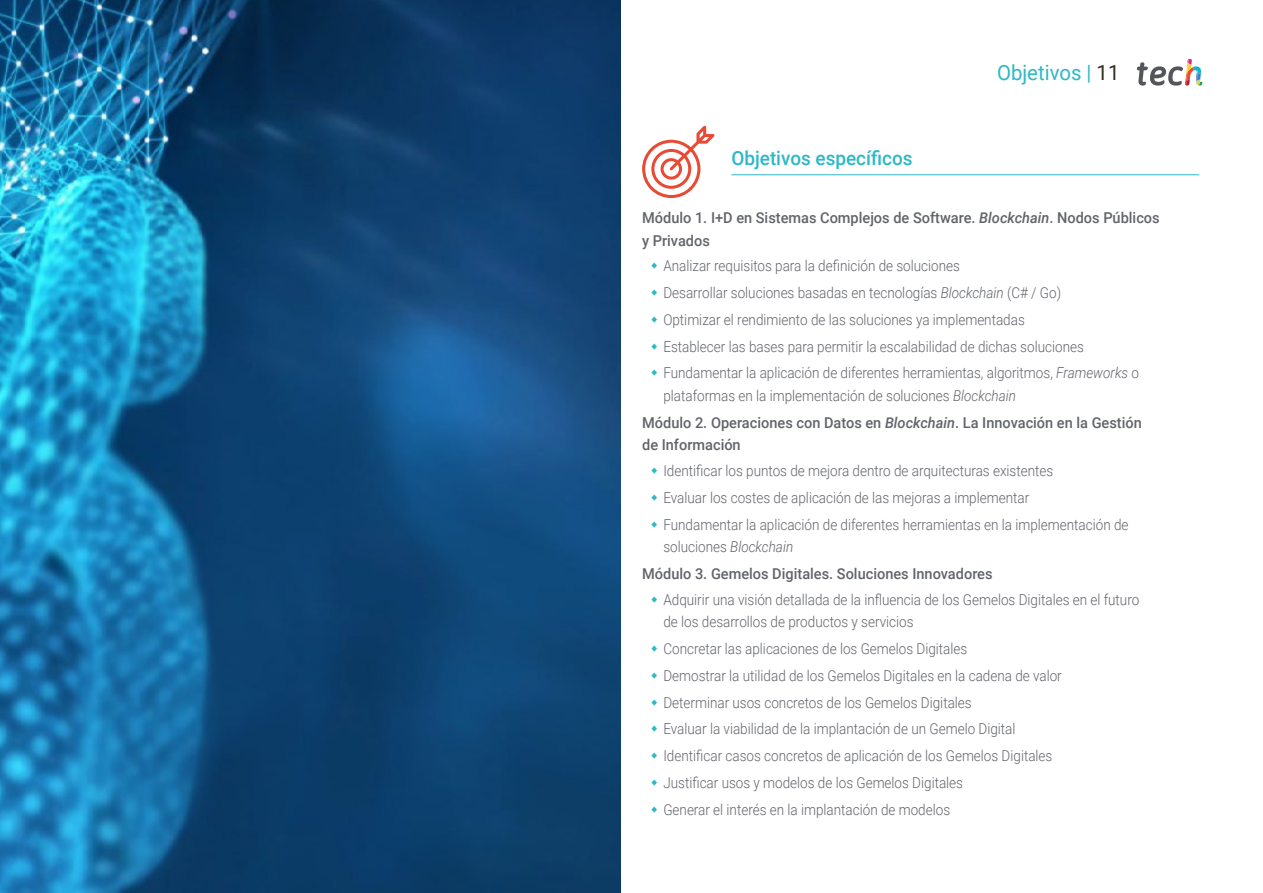
<style>
.page{position:relative;width:1263px;height:893px;background:#fff}
.page>*{position:absolute;margin:0;border:0;box-sizing:border-box;transform-origin:0 0}
.t1{font:21px "Roboto";color:#2db8c5}
.t2{font:500 19.5px "Roboto";color:#2db8c5}
.t3{font:300 15px/26.7px "Roboto";color:#61646a;scale:.9 1}
.t4{font:500 15px/22.5px "Roboto";color:#61646a}
.s1{color:#312e20}
.s2{font-style:italic}
.s3{font-weight:300}
.s4{font-weight:300;font-style:italic}
</style>
<div class="page">
<svg style="left:1137px;top:59px;width:65px;height:27px"></svg>
<hr style="left:731px;top:174px;width:468px;height:1px;background:#2db8c5">
<svg style="left:642px;top:126px;width:72px;height:72px"></svg>
<img style="left:0;top:0;width:621px;height:893px">
<h2 class="t2" style="left:731px;top:144px;width:183px">Objetivos específicos</h2>
<h1 class="t1" style="left:997px;top:57px;width:124px">Objetivos | <span class="s1">11</span></h1>
<p class="t4" style="left:642px;top:206px;width:519px">Módulo 1. I+D en Sistemas Complejos de Software. <span class="s2">Blockchain</span>. Nodos Públicos y Privados</p>
<p class="t3" style="left:663px;top:252px;width:530px">Analizar requisitos para la definición de soluciones<br>Desarrollar soluciones basadas en tecnologías <span class="s2">Blockchain</span> (C# / Go)<br>Optimizar el rendimiento de las soluciones ya implementadas<br>Establecer las bases para permitir la escalabilidad de dichas soluciones Fundamentar la aplicación de diferentes herramientas, algoritmos, <span class="s2">Frameworks</span> o</p>
<p class="t4" style="left:642px;top:382px;width:501px;line-height:26.8px;text-indent:21px"><span class="s3">plataformas en la implementación de soluciones</span> <span class="s4">Blockchain<br></span>Módulo 2. Operaciones con Datos en <span class="s2">Blockchain</span>. La Innovación en la Gestión</p>
<p class="t4" style="left:642px;top:433px;width:100px">de Información</p>
<p class="t3" style="left:663px;top:457px;width:518px">Identificar los puntos de mejora dentro de arquitecturas existentes<br>Evaluar los costes de aplicación de las mejoras a implementar<br>Fundamentar la aplicación de diferentes herramientas en la implementación de</p>
<p class="t4" style="left:642px;top:533px;width:352px;line-height:26.7px;text-indent:21px"><span class="s3">soluciones</span> <span class="s4">Blockchain<br></span>Módulo 3. Gemelos Digitales. Soluciones Innovadores</p>
<p class="t3" style="left:663px;top:588px;width:530px;line-height:22.5px">Adquirir una visión detallada de la influencia de los Gemelos Digitales en el futuro de los desarrollos de productos y servicios</p>
<p class="t3" style="left:663px;top:635px;width:444px">Concretar las aplicaciones de los Gemelos Digitales<br>Demostrar la utilidad de los Gemelos Digitales en la cadena de valor Determinar usos concretos de los Gemelos Digitales<br>Evaluar la viabilidad de la implantación de un Gemelo Digital Identificar casos concretos de aplicación de los Gemelos Digitales Justificar usos y modelos de los Gemelos Digitales<br>Generar el interés en la implantación de modelos</p>
</div>
